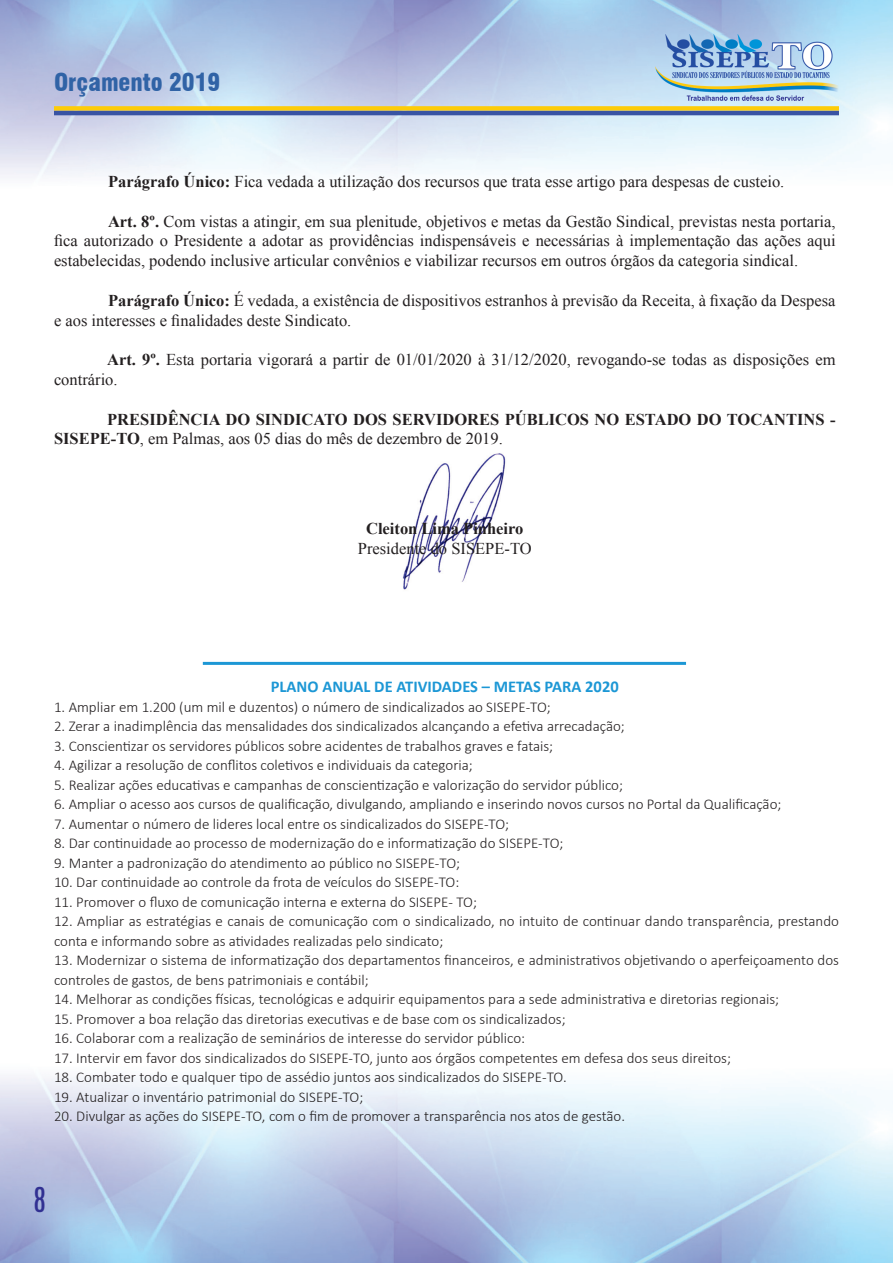
<style>
.page{position:relative;width:893px;height:1263px;background:#fff}
.page>*{position:absolute;margin:0;border:0;box-sizing:border-box;transform-origin:0 0}
.t1{font:28.8px "Antonio";color:#313092}
.t2{font:900 condensed 24px "Swiss 721 BT";color:#3063a6}
.t3{font:16.5px/19.8px "Times New Roman";color:#231f20}
.t4{font:700 16.5px/19.8px "Times New Roman";color:#231f20}
.t5{font:700 16.5px "Calibri";color:#1c97d5}
.t6{font:300 15px/19.5px "Calibri";color:#231f20}
.s1{font-weight:700}
.s2{font-weight:400}
</style>
<div class="page">
<img style="left:0;top:0;width:893px;height:1263px">
<div style="left:54px;top:106px;width:785px;height:5px;background:#fdcc09"></div>
<hr style="left:54px;top:111px;width:785px;height:4px;background:#3853a3">
<img style="left:655px;top:34px;width:184px;height:66px">
<img style="left:374px;top:442px;width:144px;height:158px">
<hr style="left:203px;top:662px;width:483px;height:3px;background:#1c97d5">
<h2 class="t2" style="left:54px;top:68px;width:168px">Orçamento 2019</h2>
<p class="t3" style="left:108px;top:171px;width:678px"><span class="s1">Parágrafo Único:</span> Fica vedada a utilização dos recursos que trata esse artigo para despesas de custeio.</p>
<p class="t3" style="left:54px;top:211px;width:783px;text-align:justify;text-indent:54px"><span class="s1">Art. 8º.</span> Com vistas a atingir, em sua plenitude, objetivos e metas da Gestão Sindical, previstas nesta portaria, fica autorizado o Presidente a adotar as providências indispensáveis e necessárias à implementação das ações aqui estabelecidas, podendo inclusive articular convênios e viabilizar recursos em outros órgãos da categoria sindical.</p>
<p class="t3" style="left:54px;top:290px;width:783px;text-indent:54px"><span class="s1">Parágrafo Único:</span> É vedada, a existência de dispositivos estranhos à previsão da Receita, à fixação da Despesa e aos interesses e finalidades deste Sindicato.</p>
<p class="t3" style="left:54px;top:349px;width:783px;text-indent:53px"><span class="s1">Art. 9º.</span> Esta portaria vigorará a partir de 01/01/2020 à 31/12/2020, revogando-se todas as disposições em contrário.</p>
<p class="t4" style="left:54px;top:409px;width:783px;text-indent:53px">PRESIDÊNCIA DO SINDICATO DOS SERVIDORES PÚBLICOS NO ESTADO DO TOCANTINS -<br>SISEPE-TO<span class="s2">, em Palmas, aos 05 dias do mês de dezembro de 2019.</span></p>
<p class="t4" style="left:366px;top:518px;width:159px">Cleiton Lima Pinheiro</p>
<p class="t3" style="left:358px;top:538px;width:175px">Presidente do SISEPE-TO</p>
<p class="t5" style="left:271px;top:675px;width:349px">PLANO ANUAL DE ATIVIDADES – METAS PARA 2020</p>
<p class="t6" style="left:54px;top:697px;width:498px">1. Ampliar em 1.200 (um mil e duzentos) o número de sindicalizados ao SISEPE-TO;</p>
<p class="t6" style="left:54px;top:716px;width:572px">2. Zerar a inadimplência das mensalidades dos sindicalizados alcançando a efetiva arrecadação;</p>
<p class="t6" style="left:54px;top:736px;width:501px">3. Conscientizar os servidores públicos sobre acidentes de trabalhos graves e fatais;</p>
<p class="t6" style="left:54px;top:755px;width:420px">4. Agilizar a resolução de conflitos coletivos e individuais da categoria;</p>
<p class="t6" style="left:54px;top:775px;width:570px">5. Realizar ações educativas e campanhas de conscientização e valorização do servidor público;</p>
<p class="t6" style="left:54px;top:794px;width:729px">6. Ampliar o acesso aos cursos de qualificação, divulgando, ampliando e inserindo novos cursos no Portal da Qualificação;</p>
<p class="t6" style="left:54px;top:814px;width:457px">7. Aumentar o número de lideres local entre os sindicalizados do SISEPE-TO;</p>
<p class="t6" style="left:54px;top:833px;width:511px">8. Dar continuidade ao processo de modernização do e informatização do SISEPE-TO;</p>
<p class="t6" style="left:54px;top:853px;width:408px">9. Manter a padronização do atendimento ao público no SISEPE-TO;</p>
<p class="t6" style="left:54px;top:872px;width:407px">10. Dar continuidade ao controle da frota de veículos do SISEPE-TO:</p>
<p class="t6" style="left:54px;top:892px;width:424px">11. Promover o fluxo de comunicação interna e externa do SISEPE- TO;</p>
<p class="t6" style="left:54px;top:911px;width:786px">12. Ampliar as estratégias e canais de comunicação com o sindicalizado, no intuito de continuar dando transparência, prestando conta e informando sobre as atividades realizadas pelo sindicato;</p>
<p class="t6" style="left:54px;top:950px;width:786px">13. Modernizar o sistema de informatização dos departamentos financeiros, e administrativos objetivando o aperfeiçoamento dos controles de gastos, de bens patrimoniais e contábil;</p>
<p class="t6" style="left:54px;top:989px;width:727px">14. Melhorar as condições físicas, tecnológicas e adquirir equipamentos para a sede administrativa e diretorias regionais;</p>
<p class="t6" style="left:54px;top:1009px;width:513px">15. Promover a boa relação das diretorias executivas e de base com os sindicalizados;</p>
<p class="t6" style="left:54px;top:1028px;width:473px">16. Colaborar com a realização de seminários de interesse do servidor público:</p>
<p class="t6" style="left:54px;top:1048px;width:678px">17. Intervir em favor dos sindicalizados do SISEPE-TO, junto aos órgãos competentes em defesa dos seus direitos;</p>
<p class="t6" style="left:54px;top:1067px;width:514px">18. Combater todo e qualquer tipo de assédio juntos aos sindicalizados do SISEPE-TO.</p>
<p class="t6" style="left:54px;top:1087px;width:311px">19. Atualizar o inventário patrimonial do SISEPE-TO;</p>
<p class="t6" style="left:54px;top:1106px;width:573px">20. Divulgar as ações do SISEPE-TO, com o fim de promover a transparência nos atos de gestão.</p>
<h1 class="t1" style="left:34px;top:1178px;width:14px">8</h1>
</div>
